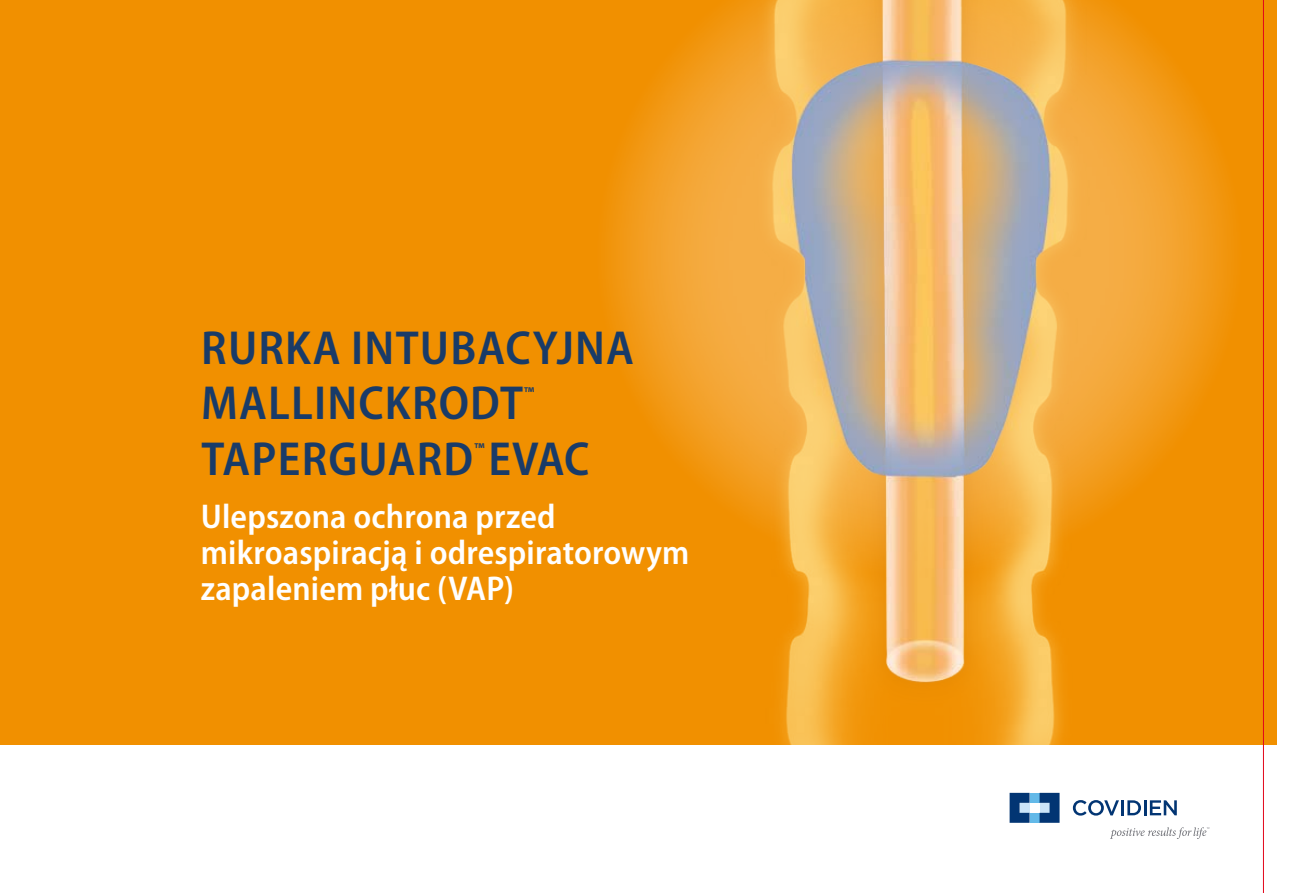
<style>
.page{position:relative;width:1306px;height:893px;background:#fff}
.page>*{position:absolute;margin:0;border:0;box-sizing:border-box;transform-origin:0 0}
.t1{font:600 semi-condensed 48px/55.5px "Myriad Pro";letter-spacing:.025em;color:#193b68}
.t2{font:600 semi-condensed 34.5px/36px "Myriad Pro";letter-spacing:.005em;color:#fff}
.t3{font:600 semi-condensed 17.4px "Myriad Pro";color:#193b68}
</style>
<div class="page">
<div style="left:0;top:0;width:1276px;height:744px;background:#f19000"></div>
<img style="left:609px;top:0;width:621px;height:744px">
<svg style="left:1072px;top:800px;width:68px;height:16px"></svg>
<hr style="left:1143px;top:800px;width:3px;height:15px;background:#023573">
<svg style="left:1149px;top:800px;width:27px;height:15px"></svg>
<div style="left:1029px;top:793px;width:10px;height:10px;background:#63b9e8"></div>
<div style="left:1029px;top:813px;width:10px;height:10px;background:#63b9e8"></div>
<svg style="left:1009px;top:793px;width:20px;height:30px"></svg>
<svg style="left:1039px;top:793px;width:20px;height:30px"></svg>
<svg style="left:1110px;top:827px;width:99px;height:12px"></svg>
<hr style="left:1263px;top:0;width:1px;height:893px;background:#e2061b">
<h1 class="t1" style="left:201px;top:321px;width:434px">RURKA INTUBACYJNA<br>Mallinckr</h1>
<h1 class="t1" style="left:438px;top:376px;width:79px">odt</h1>
<p class="t3" style="left:524px;top:384px;width:12px">™</p>
<h1 class="t1" style="left:201px;top:432px;width:389px">TaperGuard EVAC</h1>
<p class="t3" style="left:474px;top:439px;width:12px">™</p>
<p class="t2" style="left:201px;top:499px;width:490px">Ulepszona ochrona przed mikroaspiracją i odrespiratorowym zapaleniem płuc (VAP)</p>
</div>
